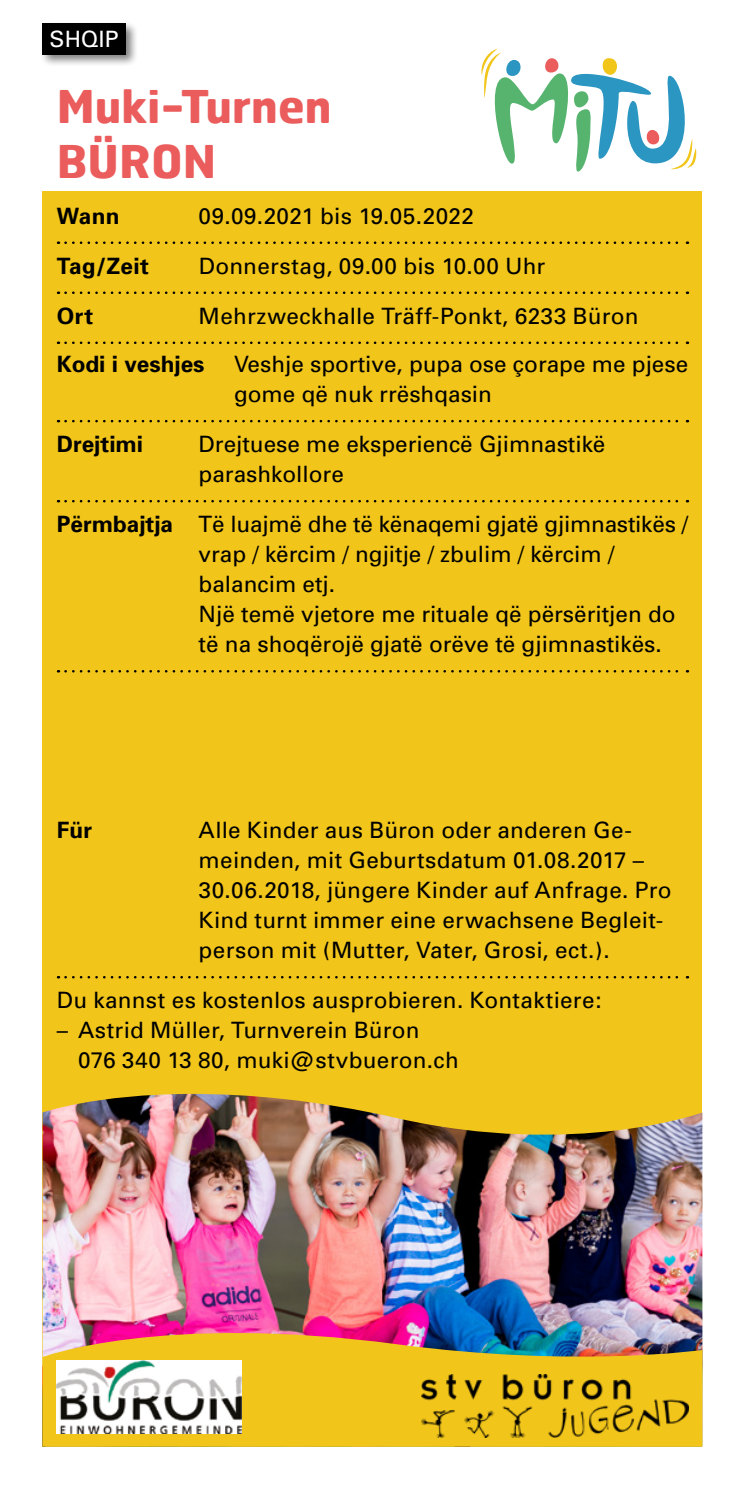
<style>
.page{position:relative;width:745px;height:1489px;background:#fff}
.page>*{position:absolute;margin:0;border:0;box-sizing:border-box;transform-origin:0 0}
.t1{font:700 45px/55px "Hermes FB";color:#eb5c5c}
.t2{font:22.5px/30px "Univers";letter-spacing:.005em;color:#000}
.t3{font:700 22.5px "Univers";color:#000}
.t4{font:22.5px "Univers";color:#fff}
.s1{font-weight:700}
</style>
<div class="page">
<div style="left:43px;top:191px;width:659px;height:1255px;background:#f1c51a"></div>
<img style="left:43px;top:1093px;width:659px;height:219px">
<img style="left:43px;top:1312px;width:659px;height:126px">
<svg style="left:481px;top:49px;width:216px;height:123px"></svg>
<svg style="left:65px;top:976px;width:622px;height:2px"></svg>
<img style="left:57px;top:1360px;width:185px;height:73px">
<img style="left:421px;top:1374px;width:267px;height:63px">
<svg style="left:65px;top:241px;width:622px;height:3px"></svg>
<svg style="left:65px;top:291px;width:622px;height:3px"></svg>
<svg style="left:65px;top:341px;width:622px;height:3px"></svg>
<div style="left:40px;top:21px;width:98px;height:46px;background:#000;opacity:.5"></div>
<div style="left:43px;top:23px;width:82px;height:32px;background:#000"></div>
<svg style="left:65px;top:420px;width:622px;height:2px"></svg>
<svg style="left:65px;top:500px;width:622px;height:2px"></svg>
<svg style="left:65px;top:670px;width:622px;height:2px"></svg>
<p class="t4" style="left:50px;top:26px;width:70px">SHQIP</p>
<h1 class="t1" style="left:57px;top:77px;width:276px">Muki-Turnen<br>BÜRON</h1>
<p class="t3" style="left:57px;top:202px;width:64px">Wann</p>
<p class="t2" style="left:198px;top:201px;width:276px">09.09.2021 bis 19.05.2022</p>
<p class="t3" style="left:57px;top:252px;width:94px">Tag/Zeit</p>
<p class="t2" style="left:198px;top:251px;width:348px">Donnerstag, 09.00 bis 10.00 Uhr</p>
<p class="t3" style="left:57px;top:302px;width:38px">Ort</p>
<p class="t2" style="left:198px;top:301px;width:441px">Mehrzweckhalle Träff-Ponkt, 6233 Büron</p>
<p class="t3" style="left:57px;top:351px;width:149px">Kodi i veshjes</p>
<p class="t2" style="left:234px;top:349px;width:455px">Veshje sportive, pupa ose çorape me pjese gome që nuk rrëshqasin</p>
<p class="t3" style="left:57px;top:431px;width:88px">Drejtimi</p>
<p class="t2" style="left:198px;top:429px;width:408px">Drejtuese me eksperiencë Gjimnastikë parashkollore</p>
<p class="t2" style="left:198px;top:509px;width:490px;text-indent:-142px"><span class="s1">Përmbajtja</span> Të luajmë dhe të kënaqemi gjatë gjimnastikës / vrap / kërcim / ngjitje / zbulim / kërcim / balancim etj.<br>Një temë vjetore me rituale që përsëritjen do të na shoqërojë gjatë orëve të gjimnastikës.</p>
<p class="t3" style="left:57px;top:816px;width:37px">Für</p>
<p class="t2" style="left:198px;top:815px;width:474px">Alle Kinder aus Büron oder anderen Ge&shy;meinden, mit Geburtsdatum 01.08.2017 – 30.06.2018, jüngere Kinder auf Anfrage. Pro Kind turnt immer eine erwachsene Begleit&shy;person mit (Mutter, Vater, Grosi, ect.).</p>
<p class="t2" style="left:57px;top:985px;width:546px">Du kannst es kostenlos ausprobieren. Kontaktiere:</p>
<p class="t2" style="left:78px;top:1015px;width:382px;text-indent:-21px">– Astrid Müller, Turnverein Büron<br>076 340 13 80, muki@stvbueron.ch</p>
</div>
